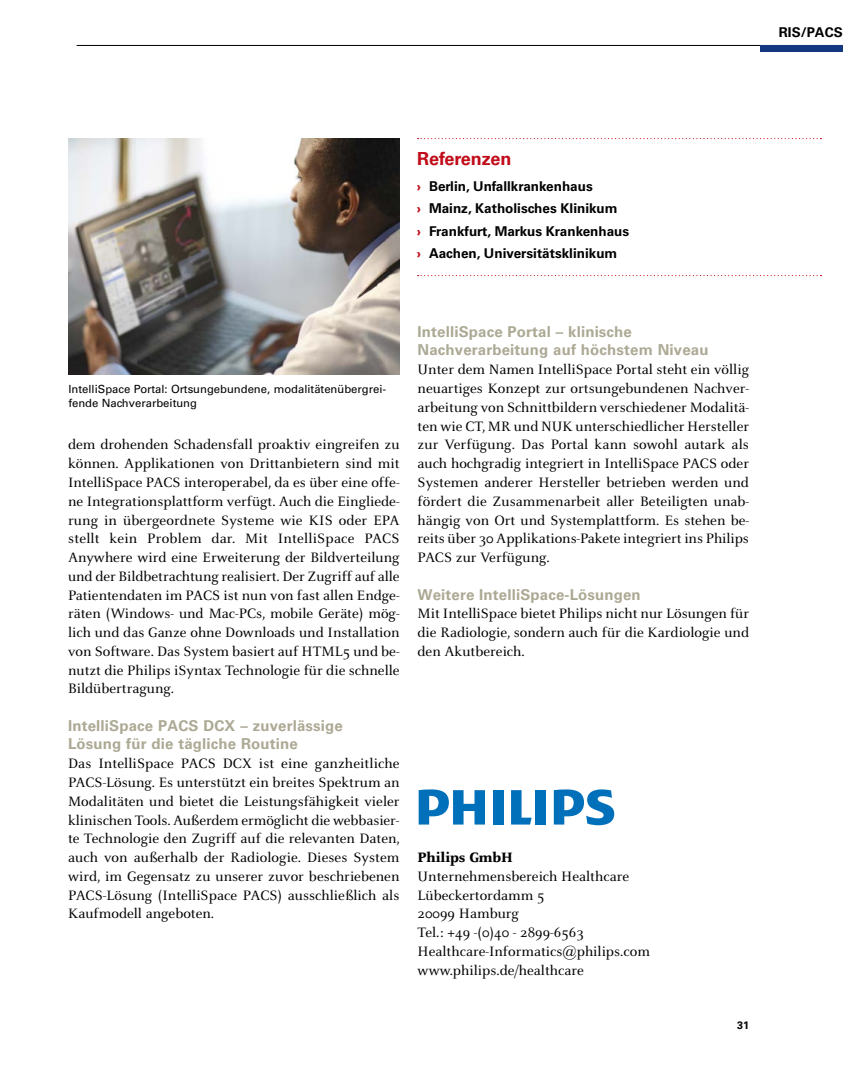
<style>
.page{position:relative;width:864px;height:1072px;background:#fff}
.page>*{position:absolute;margin:0;border:0;box-sizing:border-box;transform-origin:0 0}
.t1{font:700 18px "Univers LT Std";color:#c10c1a}
.t2{font:15px/18.8px "Celeste OT";color:#000;text-align:justify}
.t3{font:700 15px/18px "Univers LT Std";letter-spacing:.01em;color:#aca994}
.t4{font:800 15px "Celeste OT";letter-spacing:-.01em;color:#000}
.t5{font:700 13.5px/22.2px "Univers LT Std";color:#000}
.t6{font:11.25px/13.5px "Univers LT Std";color:#000}
.t7{font:700 10.8px "Univers LT Std";color:#000}
.s1{color:#c10c1a}
</style>
<div class="page">
<hr style="left:77px;top:45px;width:765px;height:1px;background:#000">
<div style="left:759px;top:45px;width:83px;height:7px;background:#14387f"></div>
<svg style="left:417px;top:138px;width:404px;height:1px"></svg>
<svg style="left:417px;top:275px;width:404px;height:1px"></svg>
<img style="left:68px;top:138px;width:331px;height:236px">
<svg style="left:511px;top:790px;width:20px;height:34px"></svg>
<div style="left:492px;top:790px;width:11px;height:34px;background:#0070ba"></div>
<div style="left:535px;top:790px;width:10px;height:34px;background:#0070ba"></div>
<svg style="left:553px;top:789px;width:61px;height:36px"></svg>
<svg style="left:418px;top:789px;width:67px;height:35px"></svg>
<p class="t5" style="left:778px;top:21px;width:65px">RIS/PACS</p>
<p class="t1" style="left:417px;top:148px;width:96px">Referenzen</p>
<p class="t5" style="left:417px;top:175px;width:214px"><span class="s1">›</span> Berlin, Unfallkrankenhaus<br><span class="s1">›</span> Mainz, Katholisches Klinikum<br><span class="s1">›</span> Frankfurt, Markus Krankenhaus <span class="s1">›</span> Aachen, Universitätsklinikum</p>
<p class="t6" style="left:68px;top:382px;width:319px">IntelliSpace Portal: Ortsungebundene, modalitätenübergrei&shy;fende Nachverarbeitung</p>
<p class="t2" style="left:68px;top:435px;width:333px">dem drohenden Schadensfall proaktiv eingreifen zu können. Applikationen von Drittanbietern sind mit IntelliSpace PACS interoperabel, da es über eine offe&shy;ne Integrationsplattform verfügt. Auch die Eingliede&shy;rung in übergeordnete Systeme wie KIS oder EPA stellt kein Problem dar. Mit IntelliSpace PACS Anywhere wird eine Erweiterung der Bildverteilung und der Bildbetrachtung realisiert. Der Zugriff auf alle Patientendaten im PACS ist nun von fast allen Endge&shy;räten (Windows- und Mac-PCs, mobile Geräte) mög&shy;lich und das Ganze ohne Downloads und Installation von Software. Das System basiert auf HTML5 und be&shy;nutzt die Philips iSyntax Technologie für die schnelle Bildübertragung.</p>
<p class="t3" style="left:68px;top:716px;width:276px">IntelliSpace PACS DCX – zuverlässige<br>Lösung für die tägliche Routine</p>
<p class="t2" style="left:68px;top:754px;width:333px">Das IntelliSpace PACS DCX ist eine ganzheitliche PACS-Lösung. Es unterstützt ein breites Spektrum an Modalitäten und bietet die Leistungsfähigkeit vieler klinischen Tools. Außerdem ermöglicht die webbasier&shy;te Technologie den Zugriff auf die relevanten Daten, auch von außerhalb der Radiologie. Dieses System wird, im Gegensatz zu unserer zuvor beschriebenen PACS-Lösung (IntelliSpace PACS) ausschließlich als Kaufmodell angeboten.</p>
<p class="t3" style="left:417px;top:323px;width:292px">IntelliSpace Portal – klinische<br>Nachverarbeitung auf höchstem Niveau</p>
<p class="t2" style="left:417px;top:360px;width:333px">Unter dem Namen IntelliSpace Portal steht ein völlig neuartiges Konzept zur ortsungebundenen Nachver&shy;arbeitung von Schnittbildern verschiedener Modalitä&shy;ten wie CT, MR und NUK unterschiedlicher Hersteller zur Verfügung. Das Portal kann sowohl autark als auch hochgradig integriert in IntelliSpace PACS oder Systemen anderer Hersteller betrieben werden und fördert die Zusammenarbeit aller Beteiligten unab&shy;hängig von Ort und Systemplattform. Es stehen be&shy;reits über 30 Applikations-Pakete integriert ins Philips PACS zur Verfügung.</p>
<p class="t3" style="left:417px;top:585px;width:225px">Weitere IntelliSpace-Lösungen</p>
<p class="t2" style="left:417px;top:604px;width:333px">Mit IntelliSpace bietet Philips nicht nur Lösungen für die Radiologie, sondern auch für die Kardiologie und den Akutbereich.</p>
<p class="t4" style="left:417px;top:848px;width:97px">Philips GmbH</p>
<p class="t2" style="left:417px;top:866px;width:234px;text-align:left">Unternehmensbereich Healthcare<br>Lübeckertordamm 5<br>20099 Hamburg<br>Tel.: +49 -(0)40 - 2899-6563<br>Healthcare-Informatics@philips.com www.philips.de/healthcare</p>
<p class="t7" style="left:736px;top:1018px;width:14px">31</p>
</div>
